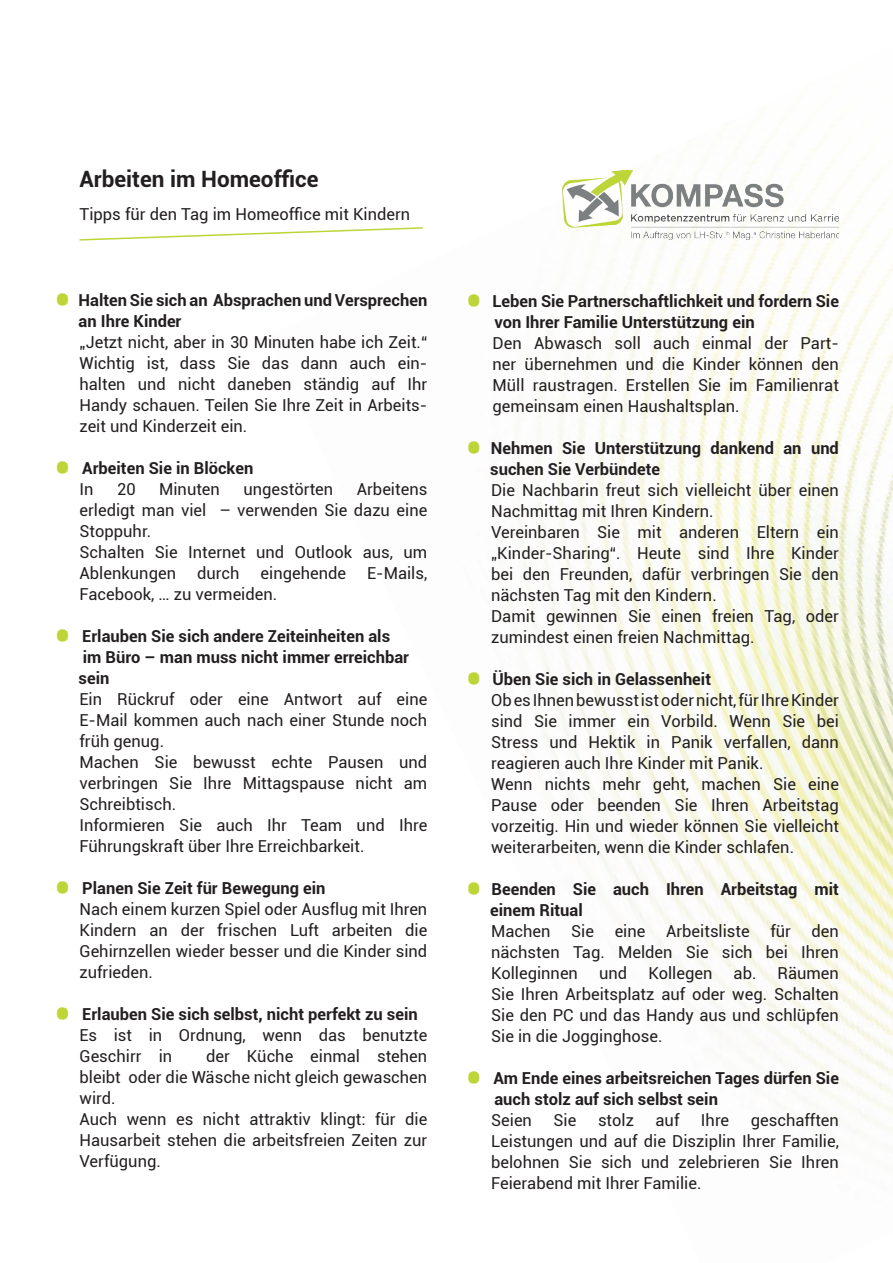
<style>
.page{position:relative;width:893px;height:1263px;background:#fff}
.page>*{position:absolute;margin:0;border:0;box-sizing:border-box;transform-origin:0 0}
.t1{font:700 22.5px "Roboto";color:#231f20}
.t2{font:16.5px/21px "Roboto";color:#231f20}
.t3{font:700 16.5px/21px "Roboto";color:#231f20}
.s1{font-size:46.5px;color:#bdd536}
.s2{font-weight:400}
.s3{font-weight:700;font-size:46.5px;color:#bdd536}
.s4{font-weight:700}
</style>
<div class="page">
<img style="left:520px;top:141px;width:373px;height:992px">
<svg style="left:79px;top:227px;width:344px;height:14px"></svg>
<img style="left:563px;top:170px;width:276px;height:69px">
<h1 class="t1" style="left:80px;top:163px;width:241px">Arbeiten im Homeoffice</h1>
<p class="t2" style="left:80px;top:203px;width:332px">Tipps für den Tag im Homeoffice mit Kindern</p>
<p class="t3" style="left:79px;top:288px;width:350px;text-indent:-25px"><span class="s1">•</span> Halten Sie sich an Absprachen und Versprechen an Ihre Kinder</p>
<p class="t2" style="left:80px;top:331px;width:349px;text-align:justify">„Jetzt nicht, aber in 30 Minuten habe ich Zeit.“ Wichtig ist, dass Sie das dann auch ein&shy;halten und nicht daneben ständig auf Ihr Handy schauen. Teilen Sie Ihre Zeit in Arbeits&shy;zeit und Kinderzeit ein.</p>
<p class="t3" style="left:80px;top:456px;width:175px;text-indent:-26px"><span class="s1">•</span> Arbeiten Sie in Blöcken<br><span class="s2">In</span></p>
<p class="t2" style="left:80px;top:478px;width:349px;text-indent:277px">Arbeitens erledigt man viel – verwenden Sie dazu eine<br>Stoppuhr.<br>Schalten Sie Internet und Outlook aus, um<br>Ablenkungen</p>
<p class="t2" style="left:117px;top:478px;width:20px">20</p>
<p class="t2" style="left:159px;top:478px;width:62px">Minuten</p>
<p class="t2" style="left:243px;top:478px;width:91px">ungestörten</p>
<p class="t2" style="left:197px;top:562px;width:44px">durch</p>
<p class="t2" style="left:261px;top:562px;width:87px">eingehende</p>
<p class="t2" style="left:367px;top:562px;width:62px">E-Mails,</p>
<p class="t2" style="left:80px;top:583px;width:199px">Facebook, … zu vermeiden.</p>
<p class="t3" style="left:79px;top:624px;width:332px;text-indent:-25px"><span class="s1">•</span> Erlauben Sie sich andere Zeiteinheiten als im Büro – man muss nicht immer erreichbar sein</p>
<p class="t2" style="left:80px;top:688px;width:349px">Ein Rückruf oder eine Antwort auf eine E-Mail kommen auch nach einer Stunde noch früh genug.<br>Machen Sie bewusst echte Pausen und verbringen Sie Ihre Mittagspause nicht am Schreibtisch.<br>Informieren Sie auch Ihr Team und Ihre Führungskraft über Ihre Erreichbarkeit.</p>
<p class="t2" style="left:80px;top:877px;width:349px;text-indent:-26px"><span class="s3">•</span> <span class="s4">Planen Sie Zeit für Bewegung ein<br></span>Nach einem kurzen Spiel oder Ausflug mit Ihren Kindern an der frischen Luft arbeiten die Gehirnzellen wieder besser und die Kinder sind zufrieden.</p>
<p class="t3" style="left:80px;top:1002px;width:349px;text-indent:-26px"><span class="s1">•</span> Erlauben Sie sich selbst, nicht perfekt zu sein<br><span class="s2">Es ist in Ordnung, wenn das benutzte<br>Geschirr in</span></p>
<p class="t2" style="left:80px;top:1045px;width:349px;text-indent:127px">der Küche einmal stehen bleibt oder die Wäsche nicht gleich gewaschen wird.<br>Auch wenn es nicht attraktiv klingt: für die<br>Hausarbeit stehen die arbeitsfreien Zeiten zur<br>Verfügung.</p>
<p class="t3" style="left:494px;top:290px;width:346px;text-indent:-29px"><span class="s1">•</span> Leben Sie Partnerschaftlichkeit und fordern Sie von Ihrer Familie Unterstützung ein</p>
<p class="t2" style="left:493px;top:332px;width:348px;text-align:justify">Den Abwasch soll auch einmal der Part&shy;ner übernehmen und die Kinder können den Müll raustragen. Erstellen Sie im Familienrat gemeinsam einen Haushaltsplan.</p>
<p class="t3" style="left:490px;top:437px;width:350px;text-indent:-25px"><span class="s1">•</span> Nehmen Sie Unterstützung dankend an und suchen Sie Verbündete</p>
<p class="t2" style="left:491px;top:479px;width:349px">Die Nachbarin freut sich vielleicht über einen Nachmittag mit Ihren Kindern.<br>Vereinbaren Sie mit anderen Eltern ein „Kinder-Sharing“. Heute sind Ihre Kinder bei den Freunden, dafür verbringen Sie den nächsten Tag mit den Kindern.<br>Damit gewinnen Sie einen freien Tag, oder zumindest einen freien Nachmittag.</p>
<p class="t2" style="left:491px;top:668px;width:349px;text-indent:-26px"><span class="s3">•</span> <span class="s4">Üben Sie sich in Gelassenheit<br></span>Ob es Ihnen bewusst ist oder nicht, für Ihre Kinder sind Sie immer ein Vorbild. Wenn Sie bei Stress und Hektik in Panik verfallen, dann reagieren auch Ihre Kinder mit Panik.<br>Wenn nichts mehr geht, machen Sie eine Pause oder beenden Sie Ihren Arbeitstag vorzeitig. Hin und wieder können Sie vielleicht weiterarbeiten, wenn die Kinder schlafen.</p>
<p class="t3" style="left:490px;top:878px;width:350px;text-indent:-25px"><span class="s1">•</span> Beenden Sie auch Ihren Arbeitstag mit einem Ritual</p>
<p class="t2" style="left:491px;top:920px;width:349px;text-align:justify">Machen Sie eine Arbeitsliste für den nächsten Tag. Melden Sie sich bei Ihren Kolleginnen</p>
<p class="t2" style="left:491px;top:962px;width:349px;text-align:justify;text-indent:242px">ab. Räumen Sie Ihren Arbeitsplatz auf oder weg. Schalten Sie den PC und das Handy aus und schlüpfen Sie in die Jogginghose.</p>
<p class="t3" style="left:494px;top:1067px;width:346px;text-indent:-29px"><span class="s1">•</span> Am Ende eines arbeitsreichen Tages dürfen Sie auch stolz auf sich selbst sein</p>
<p class="t2" style="left:491px;top:1109px;width:42px">Seien</p>
<p class="t2" style="left:554px;top:1109px;width:24px">Sie</p>
<p class="t2" style="left:598px;top:1109px;width:38px">stolz</p>
<p class="t2" style="left:656px;top:1109px;width:25px">auf</p>
<p class="t2" style="left:701px;top:1109px;width:30px">Ihre</p>
<p class="t2" style="left:599px;top:962px;width:30px">und</p>
<p class="t2" style="left:648px;top:962px;width:65px">Kollegen</p>
<p class="t2" style="left:491px;top:1109px;width:349px;text-align:justify;text-indent:260px">geschafften Leistungen und auf die Disziplin Ihrer Familie, belohnen Sie sich und zelebrieren Sie Ihren Feierabend mit Ihrer Familie.</p>
</div>
